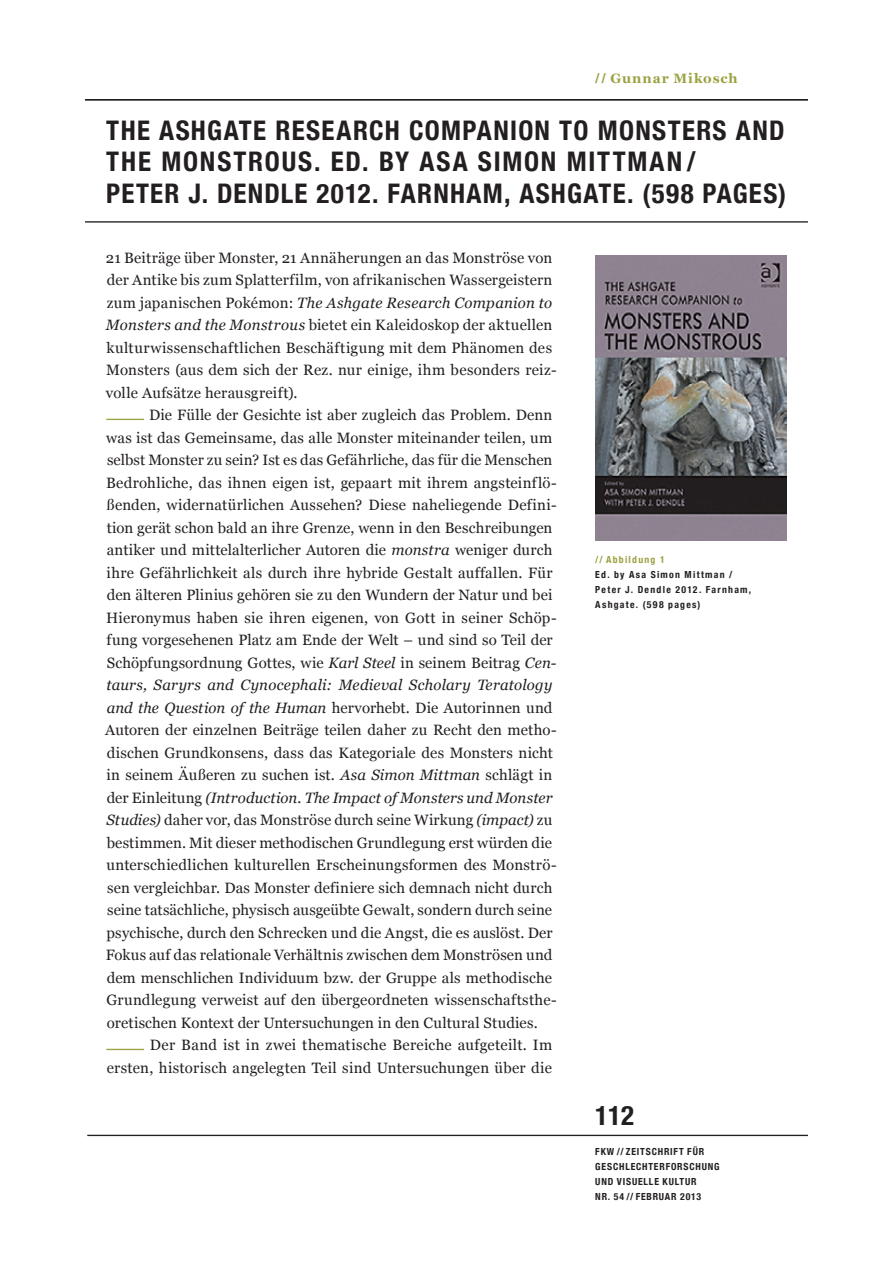
<style>
.page{position:relative;width:893px;height:1263px;background:#fff}
.page>*{position:absolute;margin:0;border:0;box-sizing:border-box;transform-origin:0 0}
.IVZ-Headline-18_21_G{font:700 condensed 27px/31.5px "Helvetica Neue";letter-spacing:.05em;color:#231f20}
.Fließtexte_Artikel{font:15px/22.5px "Georgia";letter-spacing:.01em;color:#231f20}
.t1{font:700 13.5px "Georgia";letter-spacing:.065em;color:#9ba242}
.FKW-Läufer{font:700 condensed 9.75px "Helvetica Neue";letter-spacing:.085em;color:#231f20}
.Fließtext-Abbildunge{font:700 condensed 9.75px/15px "Helvetica Neue";letter-spacing:.13em;color:#231f20}
.Fließtext-Abbildunge-2{font:700 condensed 9.75px "Helvetica Neue";letter-spacing:.13em;color:#9ba242}
.s1{font-family:"Helvetica Neue";font-stretch:condensed}
.s2{font-style:italic}
</style>
<div class="page">
<img style="left:595px;top:255px;width:192px;height:286px">
<hr style="left:106px;top:419px;width:38px;height:1px;background:#9ba242">
<hr style="left:106px;top:1049px;width:38px;height:1px;background:#9ba242">
<hr style="left:87px;top:1135px;width:721px;height:1px;background:#231f20">
<hr style="left:85px;top:99px;width:723px;height:1px;background:#231f20">
<hr style="left:85px;top:221px;width:723px;height:2px;background:#231f20">
<p class="t1" style="left:595px;top:69px;width:144px"><span class="s1">//</span> Gunnar Mikosch</p>
<p class="IVZ-Headline-18_21_G" style="left:106px;top:114px;width:681px">THE ASHGATE RESEARCH COMPANION TO MONSTERS AND<br>THE MONSTROUS. ED. BY ASA SIMON MITTMAN/<br>PETER J. DENDLE 2012. FARNHAM, ASHGATE. (598 PAGES)</p>
<p class="Fließtexte_Artikel" style="left:106px;top:246px;width:452px">21 Beiträge über Monster, 21 Annäherungen an das Monströse von der Antike bis zum Splatterfilm, von afrikanischen Wassergeistern zum japanischen Pokémon: <span class="s2">The Ashgate Research Companion to Monsters and the Monstrous</span> bietet ein Kaleidoskop der aktuellen kulturwissenschaftlichen Beschäftigung mit dem Phänomen des Monsters (aus dem sich der Rez. nur einige, ihm besonders reiz&shy;volle Aufsätze herausgreift).</p>
<p class="Fließtexte_Artikel" style="left:105px;top:404px;width:453px;text-indent:44px">Die Fülle der Gesichte ist aber zugleich das Problem. Denn was ist das Gemeinsame, das alle Monster miteinander teilen, um selbst Monster zu sein? Ist es das Gefährliche, das für die Menschen Bedrohliche, das ihnen eigen ist, gepaart mit ihrem angsteinflö&shy;ßenden, widernatürlichen Aussehen? Diese naheliegende Defini&shy;tion gerät schon bald an ihre Grenze, wenn in den Beschreibungen antiker und mittelalterlicher Autoren die <span class="s2">monstra</span> weniger durch ihre Gefährlichkeit als durch ihre hybride Gestalt auffallen. Für den älteren Plinius gehören sie zu den Wundern der Natur und bei Hieronymus haben sie ihren eigenen, von Gott in seiner Schöp&shy;fung vorgesehenen Platz am Ende der Welt – und sind so Teil der Schöpfungsordnung Gottes, wie <span class="s2">Karl Steel</span> in seinem Beitrag <span class="s2">Cen&shy;taurs, Saryrs and Cynocephali: Medieval Scholary Teratology and the Question of the Human</span> hervorhebt. Die Autorinnen und Autoren der einzelnen Beiträge teilen daher zu Recht den metho&shy;dischen Grundkonsens, dass das Kategoriale des Monsters nicht in seinem Äußeren zu suchen ist. <span class="s2">Asa Simon Mittman</span> schlägt in der Einleitung <span class="s2">(Introduction. The Impact of Monsters und Monster Studies)</span> daher vor, das Monströse durch seine Wirkung <span class="s2">(impact)</span> zu bestimmen. Mit dieser methodischen Grundlegung erst würden die unterschiedlichen kulturellen Erscheinungsformen des Monströ&shy;sen vergleichbar. Das Monster definiere sich demnach nicht durch seine tatsächliche, physisch ausgeübte Gewalt, sondern durch seine psychische, durch den Schrecken und die Angst, die es auslöst. Der Fokus auf das relationale Verhältnis zwischen dem Monströsen und dem menschlichen Individuum bzw. der Gruppe als methodische Grundlegung verweist auf den übergeordneten wissenschaftsthe&shy;oretischen Kontext der Untersuchungen in den Cultural Studies.</p>
<p class="Fließtexte_Artikel" style="left:107px;top:1034px;width:447px;text-align:right">Der Band ist in zwei thematische Bereiche aufgeteilt. Im ersten, historisch angelegten Teil sind Untersuchungen über die</p>
<p class="Fließtext-Abbildunge-2" style="left:595px;top:553px;width:71px">// Abbildung 1</p>
<p class="Fließtext-Abbildunge" style="left:595px;top:566px;width:139px">Ed. by Asa Simon Mittman /</p>
<p class="Fließtext-Abbildunge" style="left:595px;top:581px;width:157px">Peter J. Dendle 2012. Farnham,<br>Ashgate. (598 pages)</p>
<p class="IVZ-Headline-18_21_G" style="left:595px;top:1099px;width:40px">112</p>
<p class="FKW-Läufer" style="left:595px;top:1146px;width:110px">FKW // ZEITSCHRIFT FÜR</p>
<p class="FKW-Läufer" style="left:595px;top:1161px;width:126px">GESCHLECHTERFORSCHUNG</p>
<p class="FKW-Läufer" style="left:595px;top:1176px;width:103px">UND VISUELLE KULTUR</p>
<p class="FKW-Läufer" style="left:595px;top:1191px;width:107px">NR. 54 // FEBRUAR 2013</p>
</div>
